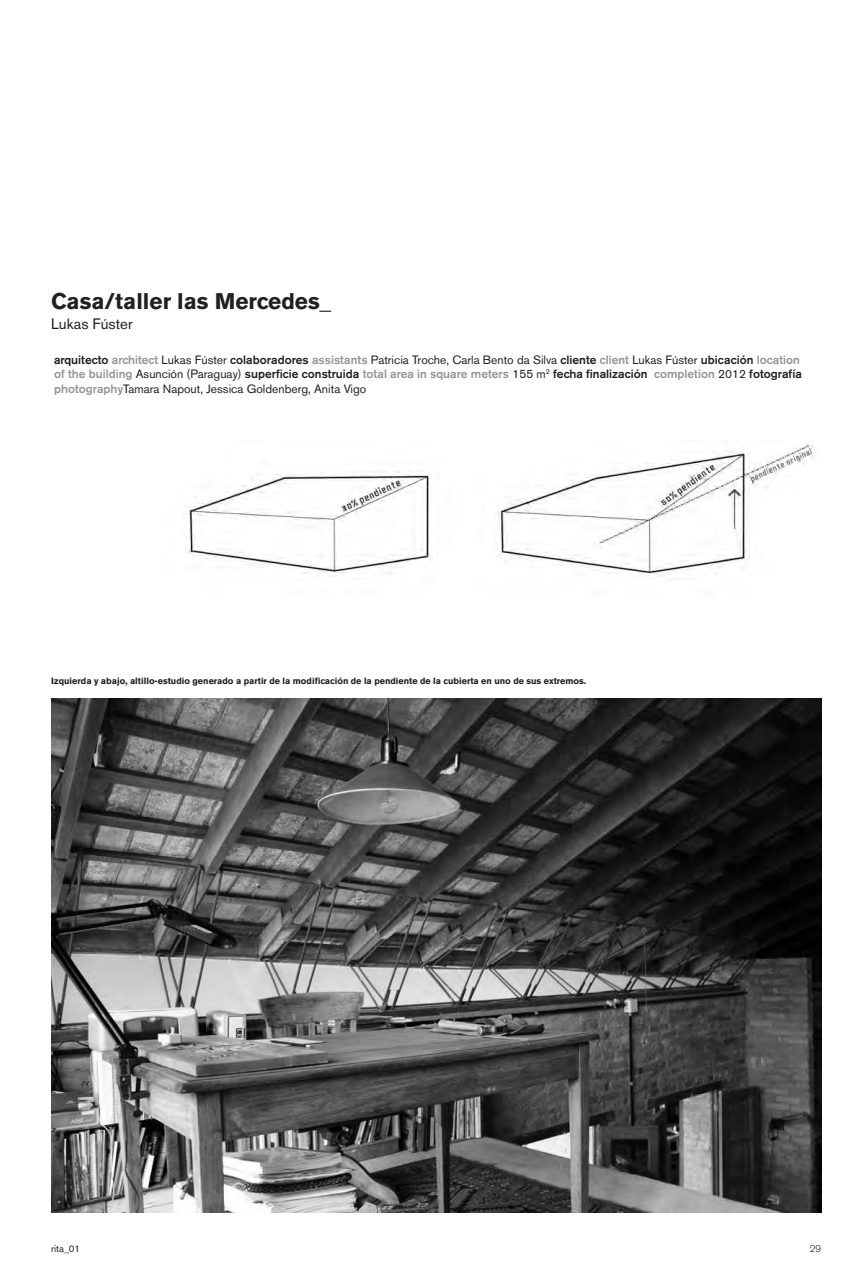
<style>
.page{position:relative;width:851px;height:1276px;background:#fff}
.page>*{position:absolute;margin:0;border:0;box-sizing:border-box;transform-origin:0 0}
.t1{font:700 22.5px "Akzidenz Grotesk BE";color:#231f20}
.t2{font:15px "Akzidenz Grotesk BE";color:#231f20}
.pie_foto{font:12px/14.4px "Akzidenz Grotesk BE";color:#231f20}
.t3{font:9.75px "Akzidenz Grotesk BE";color:#231f20}
.t4{font:300 9.75px "Akzidenz Grotesk BE";color:#231f20}
.t5{font:700 9px "Akzidenz Grotesk BE";color:#231f20}
.s1{font-weight:500}
.s2{font-weight:500;color:#939598}
</style>
<div class="page">
<img style="left:187px;top:444px;width:629px;height:133px">
<img style="left:51px;top:698px;width:770px;height:514px">
<p class="t1" style="left:51px;top:288px;width:281px">Casa/taller las Mercedes_</p>
<p class="t2" style="left:51px;top:315px;width:83px">Lukas Fúster</p>
<p class="pie_foto" style="left:54px;top:352px;width:749px"><span class="s1">arquitecto</span> <span class="s2">architect</span> Lukas Fúster <span class="s1">colaboradores</span> <span class="s2">assistants</span> Patricia Troche, Carla Bento da Silva <span class="s1">cliente</span> <span class="s2">client</span> Lukas Fúster <span class="s1">ubicación</span> <span class="s2">location of the building</span> Asunción (Paraguay) <span class="s1">superficie construida</span> <span class="s2">total area in square meters</span> 155 m<sup>2</sup> <span class="s1">fecha finalización</span> <span class="s2">completion</span> 2012 <span class="s1">fotografía </span><span class="s2">photography</span>Tamara Napout, Jessica Goldenberg, Anita Vigo</p>
<p class="t5" style="left:51px;top:676px;width:536px">Izquierda y abajo, altillo-estudio generado a partir de la modificación de la pendiente de la cubierta en uno de sus extremos.</p>
<p class="t3" style="left:51px;top:1242px;width:31px">rita_01</p>
<p class="t4" style="left:809px;top:1242px;width:13px">29</p>
</div>
